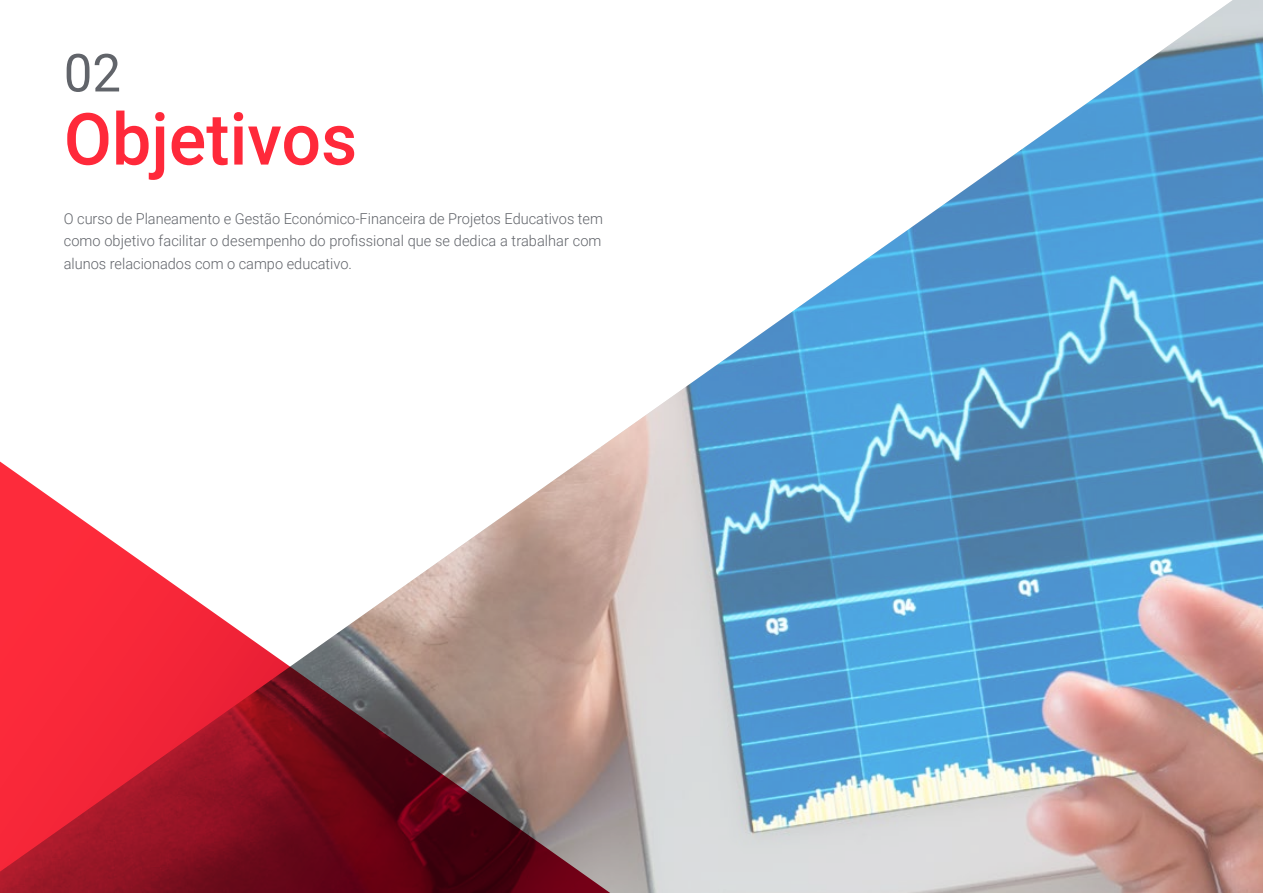
<style>
.page{position:relative;width:1263px;height:893px;background:#fff}
.page>*{position:absolute;margin:0;border:0;box-sizing:border-box;transform-origin:0 0}
.t1{font:500 72px "Roboto";color:#ff293a}
.t2{font:52.5px "Roboto";color:#61646a}
.t3{font:300 15px/22.5px "Roboto";color:#61646a;text-align:justify}
</style>
<div class="page">
<img style="left:602px;top:0;width:661px;height:893px">
<svg style="left:0;top:446px;width:640px;height:447px"></svg>
<h2 class="t2" style="left:64px;top:36px;width:59px">02</h2>
<h1 class="t1" style="left:64px;top:89px;width:295px">Objetivos</h1>
<p class="t3" style="left:64px;top:207px;width:541px">O curso de Planeamento e Gestão Económico-Financeira de Projetos Educativos tem como objetivo facilitar o desempenho do profissional que se dedica a trabalhar com alunos relacionados com o campo educativo.</p>
</div>
